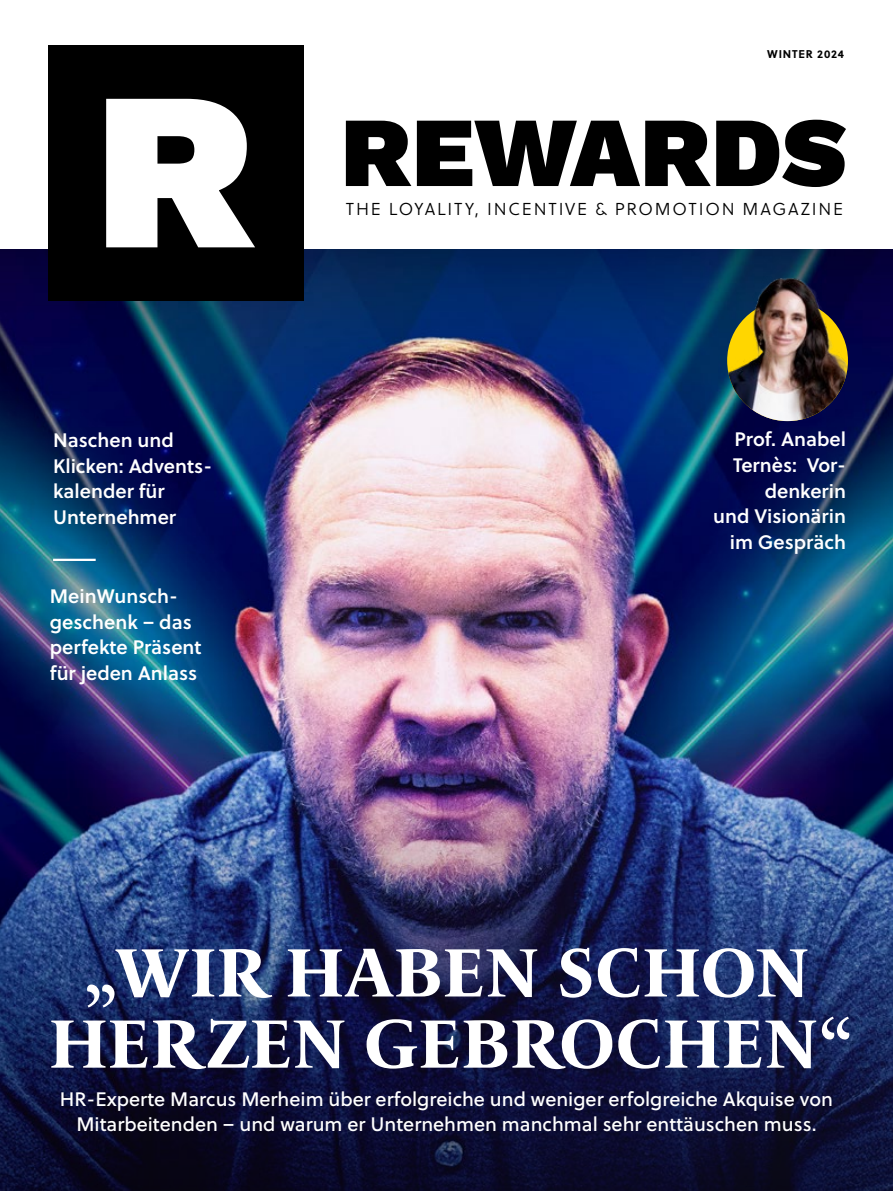
<style>
.page{position:relative;width:893px;height:1191px;background:#fff}
.page>*{position:absolute;margin:0;border:0;box-sizing:border-box;transform-origin:0 0}
.t1{font:700 69.75px/71.1px "Le Monde Livre Cla Std";color:#fff;text-align:center}
.t2{font:19.5px/25.5px "Soleil Sb";color:#fff}
.t3{font:19.5px/25.5px "Soleil Bk";color:#fff;text-align:center}
.t4{font:17.25px "Soleil Lt";letter-spacing:.105em;color:#000}
.t5{font:700 11.25px "Soleil";letter-spacing:.07em;color:#000}
</style>
<div class="page">
<img style="left:0;top:249px;width:893px;height:436px">
<img style="left:0;top:685px;width:893px;height:506px">
<svg style="left:346px;top:120px;width:500px;height:67px"></svg>
<div style="left:49px;top:46px;width:255px;height:255px;background:#000"></div>
<svg style="left:106px;top:99px;width:149px;height:148px"></svg>
<hr style="left:53px;top:559px;width:43px;height:2px;background:#fff">
<img style="left:727px;top:251px;width:121px;height:170px;border-radius:60px">
<p class="t5" style="left:767px;top:46px;width:78px">WINTER 2024</p>
<p class="t2" style="left:53px;top:427px;width:161px">Naschen und<br>Klicken: Advents&shy;kalender für<br>Unternehmer</p>
<p class="t2" style="left:50px;top:583px;width:153px">MeinWunsch&shy;geschenk – das perfekte Präsent für jeden Anlass</p>
<p class="t4" style="left:346px;top:197px;width:499px">THE LOYALITY, INCENTIVE &amp; PROMOTION MAGAZINE</p>
<p class="t2" style="left:713px;top:426px;width:134px;text-align:right">Prof. Anabel<br>Ternès: Vor&shy;denkerin<br>und Visionärin im Gespräch</p>
<h1 class="t1" style="left:49px;top:937px;width:805px">„WIR HABEN SCHON<br>HERZEN GEBROCHEN“</h1>
<p class="t3" style="left:60px;top:1085px;width:774px">HR-Experte Marcus Merheim über erfolgreiche und weniger erfolgreiche Akquise von<br>Mitarbeitenden – und warum er Unternehmen manchmal sehr enttäuschen muss.</p>
</div>
